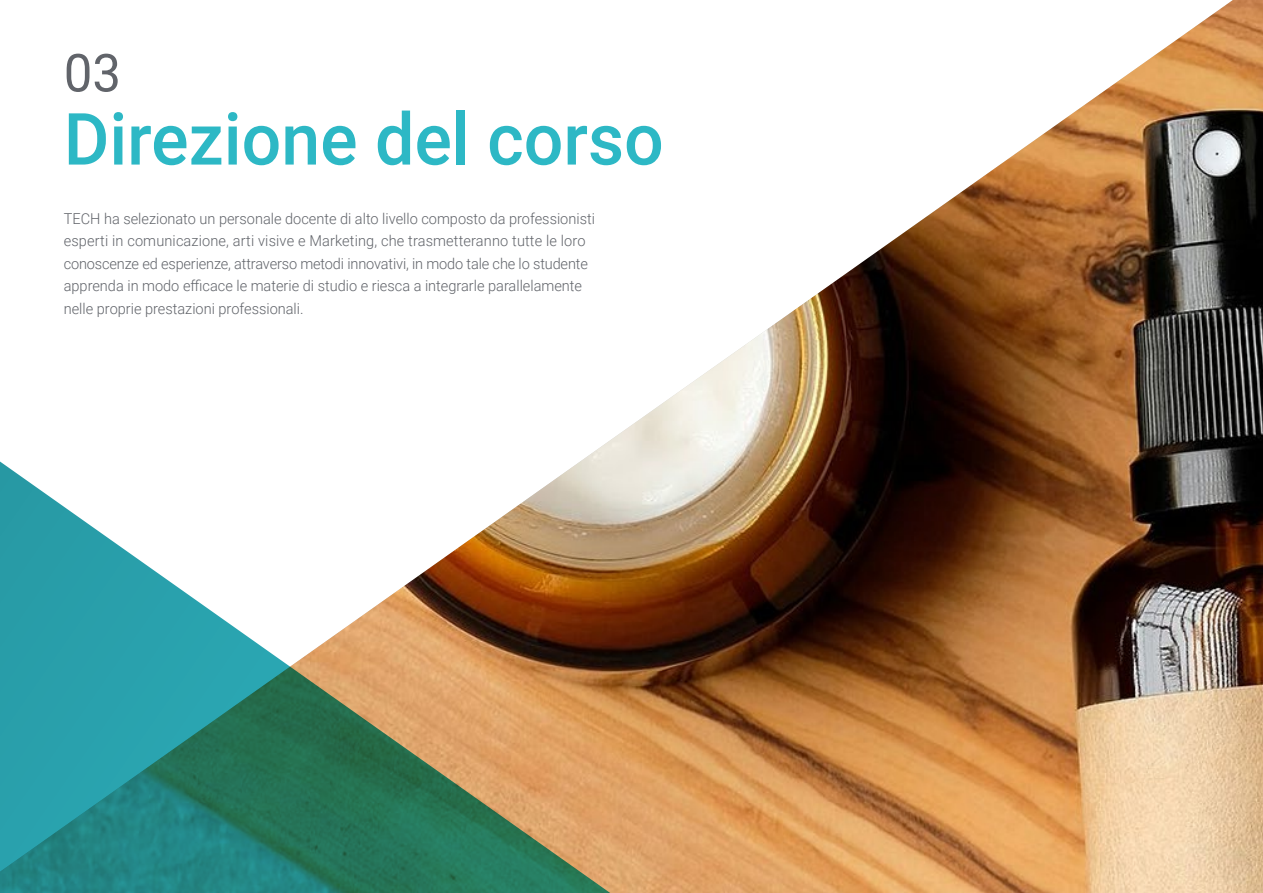
<style>
.page{position:relative;width:1263px;height:893px;background:#fff}
.page>*{position:absolute;margin:0;border:0;box-sizing:border-box;transform-origin:0 0}
.t1{font:500 72px "Roboto";color:#2db8c5}
.t2{font:52.5px "Roboto";color:#61646a}
.t3{font:300 15px/22.5px "Roboto";color:#61646a}
</style>
<div class="page">
<img style="left:602px;top:0;width:661px;height:893px">
<svg style="left:0;top:446px;width:640px;height:447px"></svg>
<h2 class="t2" style="left:64px;top:36px;width:59px">03</h2>
<h1 class="t1" style="left:64px;top:89px;width:601px">Direzione del corso</h1>
<p class="t3" style="left:64px;top:207px;width:533px">TECH ha selezionato un personale docente di alto livello composto da professionisti esperti in comunicazione, arti visive e Marketing, che trasmetteranno tutte le loro conoscenze ed esperienze, attraverso metodi innovativi, in modo tale che lo studente apprenda in modo efficace le materie di studio e riesca a integrarle parallelamente nelle proprie prestazioni professionali.</p>
</div>
